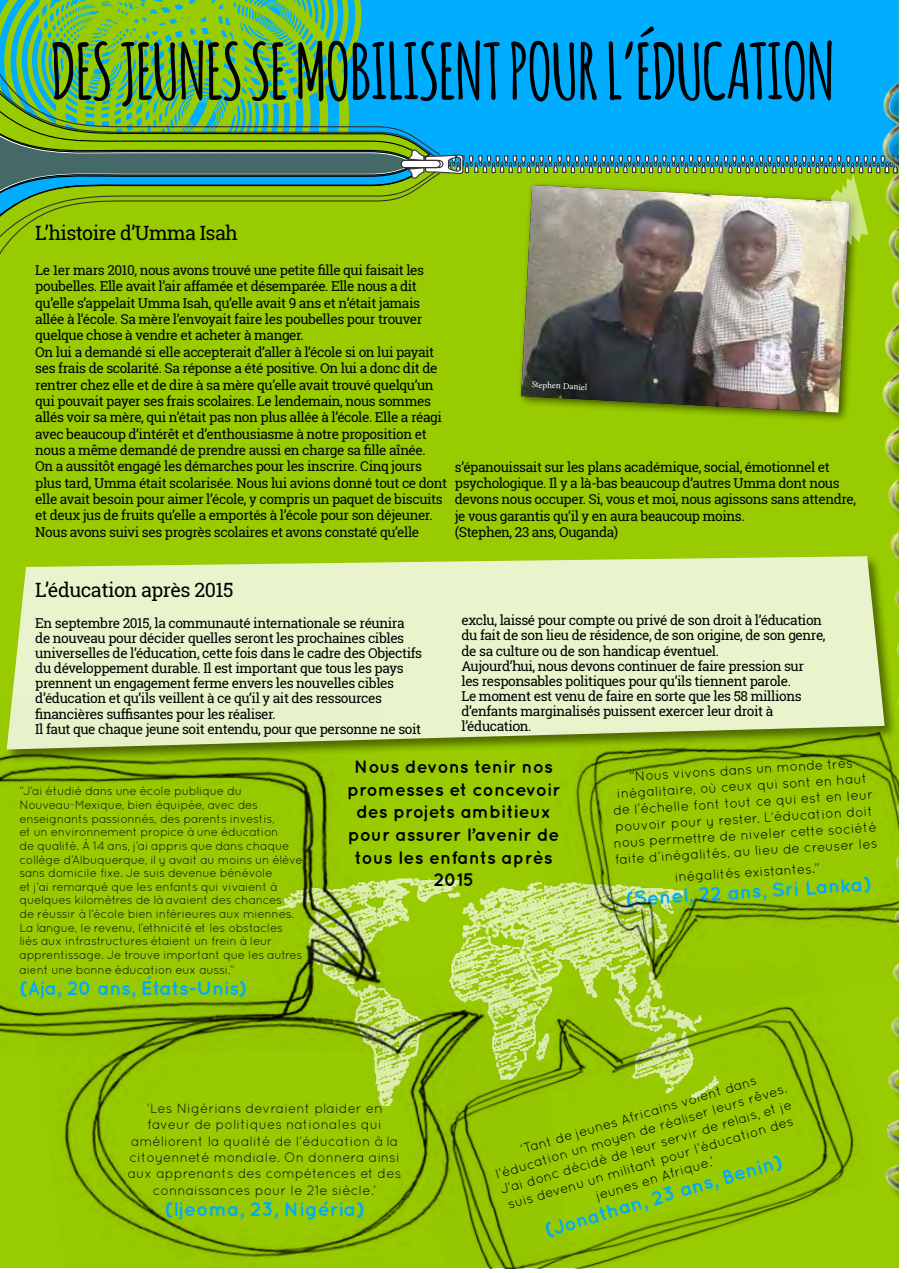
<style>
.page{position:relative;width:907px;height:1273px;background:#fff}
.page>*{position:absolute;margin:0;border:0;box-sizing:border-box;transform-origin:0 0}
.t1{font:700 75.75px "Amatic";color:#000}
.t2{font:700 19.65px "Quicksand";letter-spacing:-.005em;color:#00adff}
.t3{font:19.65px "Roboto Slab";letter-spacing:-.03em;color:#000}
.t4{font:700 18.15px/22.8px "Quicksand";color:#000;text-align:center}
.t5{font:13.65px/16.4px "Roboto Slab";letter-spacing:-.03em;color:#000}
.t6{font:13.65px/16.4px "Quicksand";color:#000;text-align:center}
.t7{font:13.65px/16.4px "Quicksand";color:#12110c;text-align:center}
.t8{font:12.15px/13.6px "Quicksand";letter-spacing:-.03em;color:#12110c}
.t9{font:9.15px "Minion Pro";color:#fff}
</style>
<div class="page">
<div style="left:0;top:0;width:898px;height:1268px;background:#9c0"></div>
<svg style="left:0;top:0;width:855px;height:78px;fill:#00adff"></svg>
<svg style="left:0;top:46px;width:442px;height:32px"></svg>
<div style="left:516px;top:180px;width:344px;height:244px;background:#000;opacity:.6"></div>
<img style="left:521px;top:254px;width:328px;height:159px">
<img style="left:385px;top:878px;width:132px;height:83px">
<div style="left:12px;top:556px;width:843px;height:193px;background:#eaf4cc"></div>
<img style="left:855px;top:0;width:43px;height:1197px">
<svg style="left:0;top:78px;width:899px;height:176px"></svg>
<img style="left:0;top:696px;width:385px;height:340px">
<img style="left:34px;top:961px;width:483px;height:299px">
<img style="left:517px;top:731px;width:381px;height:310px">
<img style="left:428px;top:963px;width:445px;height:305px">
<h1 class="t1" style="left:51px;top:17px;width:784px">DES JEUNES SE MOBILISENT POUR L’ÉDUCATION</h1>
<h2 class="t3" style="left:35px;top:220px;width:204px">L’histoire d’Umma Isah</h2>
<p class="t5" style="left:35px;top:262px;width:413px">Le 1er mars 2010, nous avons trouvé une petite fille qui faisait les poubelles. Elle avait l’air affamée et désemparée. Elle nous a dit qu’elle s’appelait Umma Isah, qu’elle avait 9 ans et n’était jamais allée à l’école. Sa mère l’envoyait faire les poubelles pour trouver quelque chose à vendre et acheter à manger.<br>On lui a demandé si elle accepterait d’aller à l’école si on lui payait ses frais de scolarité. Sa réponse a été positive. On lui a donc dit de rentrer chez elle et de dire à sa mère qu’elle avait trouvé quelqu’un qui pouvait payer ses frais scolaires. Le lendemain, nous sommes allés voir sa mère, qui n’était pas non plus allée à l’école. Elle a réagi avec beaucoup d’intérêt et d’enthousiasme à notre proposition et nous a même demandé de prendre aussi en charge sa fille aînée.<br>On a aussitôt engagé les démarches pour les inscrire. Cinq jours plus tard, Umma était scolarisée. Nous lui avions donné tout ce dont elle avait besoin pour aimer l’école, y compris un paquet de biscuits et deux jus de fruits qu’elle a emportés à l’école pour son déjeuner.<br>Nous avons suivi ses progrès scolaires et avons constaté qu’elle</p>
<p class="t9" style="left:532px;top:378px;width:57px;rotate:3deg">Stephen Daniel</p>
<p class="t5" style="left:455px;top:458px;width:403px">s’épanouissait sur les plans académique, social, émotionnel et psychologique. Il y a là-bas beaucoup d’autres Umma dont nous devons nous occuper. Si, vous et moi, nous agissons sans attendre, je vous garantis qu’il y en aura beaucoup moins.<br>(Stephen, 23 ans, Ouganda)</p>
<h2 class="t3" style="left:35px;top:577px;width:200px">L’éducation après 2015</h2>
<p class="t5" style="left:35px;top:615px;width:388px;line-height:15.1px">En septembre 2015, la communauté internationale se réunira de nouveau pour décider quelles seront les prochaines cibles universelles de l’éducation, cette fois dans le cadre des Objectifs du développement durable. Il est important que tous les pays prennent un engagement ferme envers les nouvelles cibles d’éducation et qu’ils veillent à ce qu’il y ait des ressources financières suffisantes pour les réaliser.<br>Il faut que chaque jeune soit entendu, pour que personne ne soit</p>
<p class="t5" style="left:461px;top:613px;width:366px;line-height:15.1px">exclu, laissé pour compte ou privé de son droit à l’éducation du fait de son lieu de résidence, de son origine, de son genre, de sa culture ou de son handicap éventuel.<br>Aujourd’hui, nous devons continuer de faire pression sur<br>les responsables politiques pour qu’ils tiennent parole.<br>Le moment est venu de faire en sorte que les 58 millions d’enfants marginalisés puissent exercer leur droit à l’éducation.</p>
<h3 class="t4" style="left:347px;top:754px;width:215px">Nous devons tenir nos promesses et concevoir des projets ambitieux pour assurer l’avenir de tous les enfants après<br>2015</h3>
<p class="t6" style="left:609px;top:768px;width:265px;rotate:-3deg">“Nous vivons dans un monde très inégalitaire, où ceux qui sont en haut de l’échelle font tout ce qui est en leur pouvoir pour y rester. L’éducation doit nous permettre de niveler cette société faite d’inégalités, au lieu de creuser les</p>
<p class="t6" style="left:674px;top:868px;width:147px;rotate:-3deg">inégalités existantes.”</p>
<p class="t8" style="left:20px;top:784px;width:285px">“J’ai étudié dans une école publique du Nouveau-Mexique, bien équipée, avec des enseignants passionnés, des parents investis,<br>et un environnement propice à une éducation<br>de qualité. À 14 ans, j’ai appris que dans chaque collège d’Albuquerque, il y avait au moins un élève sans domicile fixe. Je suis devenue bénévole<br>et j’ai remarqué que les enfants qui vivaient à quelques kilomètres de là avaient des chances<br>de réussir à l’école bien inférieures aux miennes.<br>La langue, le revenu, l’ethnicité et les obstacles liés aux infrastructures étaient un frein à leur apprentissage. Je trouve important que les autres</p>
<p class="t8" style="left:20px;top:963px;width:217px">aient une bonne éducation eux aussi.”</p>
<h2 class="t2" style="left:20px;top:977px;width:229px">(Aja, 20 ans, États-Unis)</h2>
<h2 class="t2" style="left:625px;top:886px;width:248px;rotate:-3deg">(Senel, 22 ans, Sri Lanka)</h2>
<p class="t7" style="left:128px;top:1100px;width:275px">‘Les Nigérians devraient plaider en faveur de politiques nationales qui améliorent la qualité de l’éducation à la citoyenneté mondiale. On donnera ainsi aux apprenants des compétences et des connaissances pour le 21e siècle.’</p>
<h2 class="t2" style="left:165px;top:1197px;width:201px">(Ijeoma, 23, Nigéria)</h2>
<p class="t6" style="left:489px;top:1149px;width:305px;rotate:-16deg">‘Tant de jeunes Africains voient dans l’éducation un moyen de réaliser leurs rêves.<br>J’ai donc décidé de leur servir de relais, et je suis devenu un militant pour l’éducation des jeunes en Afrique.’</p>
<h2 class="t2" style="left:541px;top:1218px;width:248px;rotate:-16deg">(Jonathan, 23 ans, Benin)</h2>
</div>
